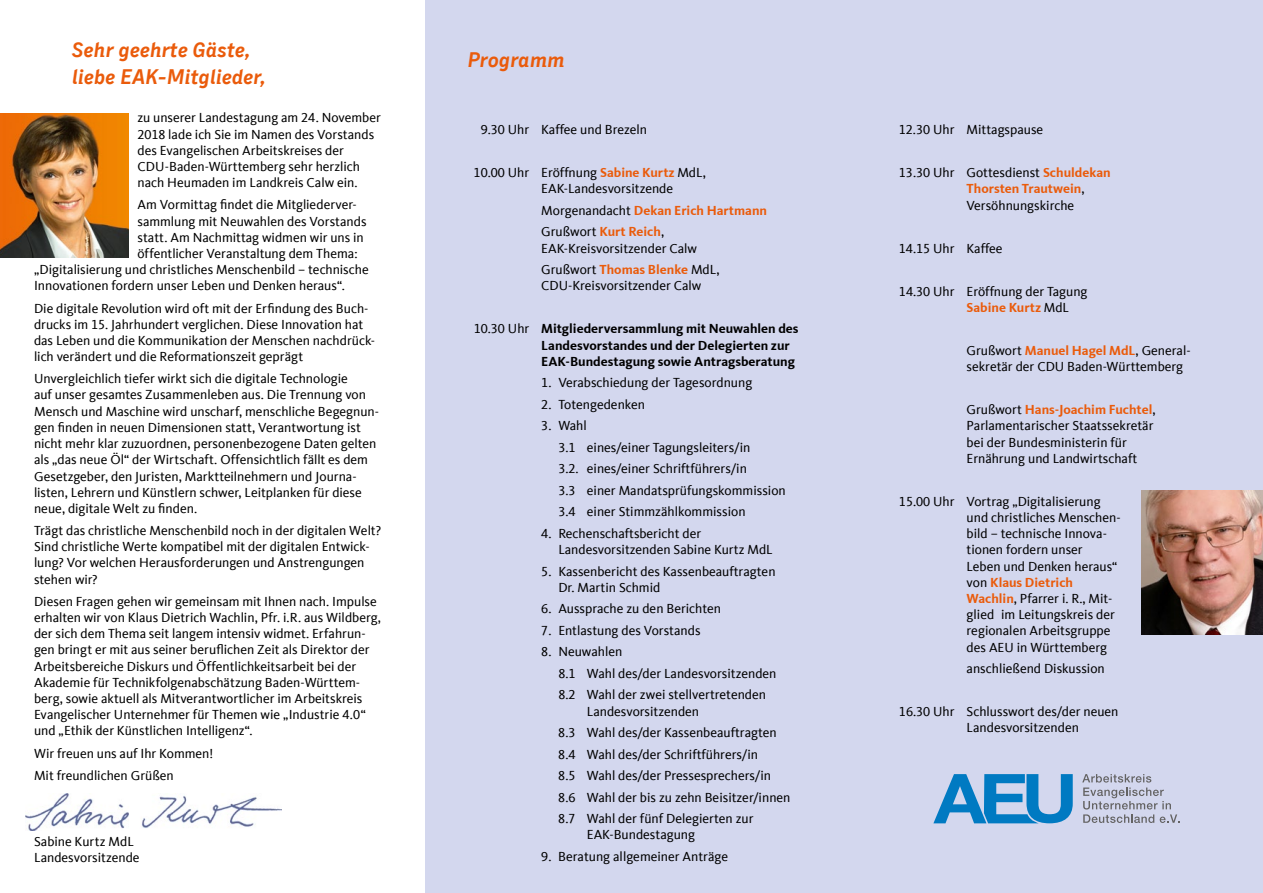
<style>
.page{position:relative;width:1263px;height:893px;background:#fff}
.page>*{position:absolute;margin:0;border:0;box-sizing:border-box;transform-origin:0 0}
.t1{font:italic 700 21px/27px "CDU Skopex";letter-spacing:-.005em;color:#ea5b0b}
.t2{font:13.5px/16.2px "CDU Kievit Tab";color:#000}
.t3{font:700 13.5px/16.2px "CDU Kievit Tab";color:#000}
.t4{font:700 13.5px/21.5px "CDU Kievit Tab";color:#ea5b0b}
.s1{font-weight:700;color:#ea5b0b}
.s2{font-weight:400;color:#000}
.s3{font-weight:400}
</style>
<div class="page">
<img style="left:26px;top:793px;width:255px;height:37px">
<div style="left:425px;top:0;width:838px;height:893px;background:#d3d7ee"></div>
<img style="left:0;top:113px;width:129px;height:144px">
<img style="left:1141px;top:491px;width:122px;height:144px">
<svg style="left:933px;top:774px;width:140px;height:49px"></svg>
<svg style="left:1082px;top:774px;width:98px;height:49px"></svg>
<h1 class="t1" style="left:72px;top:36px;width:195px">Sehr geehrte Gäste, liebe EAK-Mitglieder,</h1>
<p class="t2" style="left:137px;top:110px;width:245px">zu unserer Landestagung am 24. November 2018 lade ich Sie im Namen des Vorstands des Evangelischen Arbeitskreises der CDU-Baden-Württemberg sehr herzlich nach Heumaden im Landkreis Calw ein.</p>
<p class="t2" style="left:137px;top:197px;width:221px">Am Vormittag findet die Mitgliederver-</p>
<p class="t2" style="left:137px;top:213px;width:231px">sammlung mit Neuwahlen des Vorstands</p>
<p class="t2" style="left:137px;top:229px;width:228px">statt. Am Nachmittag widmen wir uns in</p>
<p class="t2" style="left:137px;top:245px;width:222px">öffentlicher Veranstaltung dem Thema:</p>
<p class="t2" style="left:34px;top:262px;width:336px">„Digitalisierung und christliches Menschenbild – technische</p>
<p class="t2" style="left:34px;top:278px;width:312px">Innovationen fordern unser Leben und Denken heraus“.</p>
<p class="t2" style="left:34px;top:300px;width:343px">Die digitale Revolution wird oft mit der Erfindung des Buch&shy;drucks im 15. Jahrhundert verglichen. Diese Innovation hat das Leben und die Kommunikation der Menschen nachdrück&shy;lich verändert und die Reformationszeit geprägt</p>
<p class="t2" style="left:34px;top:371px;width:347px">Unvergleichlich tiefer wirkt sich die digitale Technologie<br>auf unser gesamtes Zusammenleben aus. Die Trennung von Mensch und Maschine wird unscharf, menschliche Begegnun&shy;gen finden in neuen Dimensionen statt, Verantwortung ist nicht mehr klar zuzuordnen, personenbezogene Daten gelten als „das neue Öl“ der Wirtschaft. Offensichtlich fällt es dem Gesetzgeber, den Juristen, Marktteilnehmern und Journa&shy;listen, Lehrern und Künstlern schwer, Leitplanken für diese neue, digitale Welt zu finden.</p>
<p class="t2" style="left:34px;top:523px;width:349px">Trägt das christliche Menschenbild noch in der digitalen Welt?<br>Sind christliche Werte kompatibel mit der digitalen Entwick&shy;lung? Vor welchen Herausforderungen und Anstrengungen stehen wir?</p>
<p class="t2" style="left:34px;top:593px;width:349px">Diesen Fragen gehen wir gemeinsam mit Ihnen nach. Impulse erhalten wir von Klaus Dietrich Wachlin, Pfr. i.R. aus Wildberg, der sich dem Thema seit langem intensiv widmet. Erfahrun&shy;gen bringt er mit aus seiner beruflichen Zeit als Direktor der Arbeitsbereiche Diskurs und Öffentlichkeitsarbeit bei der Akademie für Technikfolgenabschätzung Baden-Württem&shy;berg, sowie aktuell als Mitverantwortlicher im Arbeitskreis Evangelischer Unternehmer für Themen wie „Industrie 4.0“ und „Ethik der Künstlichen Intelligenz“.</p>
<p class="t2" style="left:34px;top:742px;width:181px;line-height:22.2px">Wir freuen uns auf Ihr Kommen!<br>Mit freundlichen Grüßen</p>
<p class="t2" style="left:34px;top:834px;width:107px">Sabine Kurtz MdL<br>Landesvorsitzende</p>
<h1 class="t1" style="left:468px;top:46px;width:99px">Programm</h1>
<p class="t2" style="left:481px;top:122px;width:168px">9.30 Uhr Kaffee und Brezeln</p>
<p class="t2" style="left:541px;top:165px;width:166px;text-indent:-68px">10.00 Uhr Eröffnung <span class="s1">Sabine Kurtz</span> MdL,<br>EAK-Landesvorsitzende</p>
<p class="t4" style="left:541px;top:200px;width:227px"><span class="s2">Morgenandacht</span> Dekan Erich Hartmann<br><span class="s2">Grußwort</span> Kurt Reich<span class="s2">,</span></p>
<p class="t2" style="left:541px;top:237px;width:180px;line-height:21.5px">EAK-Kreisvorsitzender Calw<br>Grußwort <span class="s1">Thomas Blenke</span> MdL,</p>
<p class="t2" style="left:541px;top:278px;width:162px">CDU-Kreisvorsitzender Calw</p>
<p class="t3" style="left:541px;top:321px;width:259px;text-indent:-68px"><span class="s3">10.30 Uhr</span> Mitgliederversammlung mit Neuwahlen des<br>Landesvorstandes und der Delegierten zur<br>EAK-Bundestagung sowie Antragsberatung</p>
<p class="t2" style="left:541px;top:375px;width:213px">1. Verabschiedung der Tagesordnung</p>
<p class="t2" style="left:541px;top:396px;width:105px">2. Totengedenken</p>
<p class="t2" style="left:558px;top:415px;width:229px;line-height:21.5px;text-indent:-17px">3. Wahl<br>3.1 eines/einer Tagungsleiters/in<br>3.2. eines/einer Schriftführers/in<br>3.3 einer Mandatsprüfungskommission<br>3.4 einer Stimmzählkommission</p>
<p class="t2" style="left:558px;top:525px;width:216px;text-indent:-17px">4. Rechenschaftsbericht der<br>Landesvorsitzenden Sabine Kurtz MdL</p>
<p class="t2" style="left:558px;top:563px;width:219px;text-indent:-17px">5. Kassenbericht des Kassenbeauftragten<br>Dr. Martin Schmid</p>
<p class="t2" style="left:541px;top:601px;width:181px">6. Aussprache zu den Berichten</p>
<p class="t2" style="left:541px;top:622px;width:161px">7. Entlastung des Vorstands</p>
<p class="t2" style="left:558px;top:641px;width:220px;line-height:21.5px;text-indent:-17px">8. Neuwahlen<br>8.1 Wahl des/der Landesvorsitzenden<br>8.2 Wahl der zwei stellvertretenden</p>
<p class="t2" style="left:558px;top:700px;width:234px;line-height:21.5px;text-indent:29px">Landesvorsitzenden<br>8.3 Wahl des/der Kassenbeauftragten 8.4 Wahl des/der Schriftführers/in<br>8.5 Wahl des/der Pressesprechers/in 8.6 Wahl der bis zu zehn Beisitzer/innen 8.7 Wahl der fünf Delegierten zur</p>
<p class="t2" style="left:587px;top:827px;width:110px">EAK-Bundestagung</p>
<p class="t2" style="left:541px;top:848px;width:188px">9. Beratung allgemeiner Anträge</p>
<p class="t2" style="left:899px;top:122px;width:146px">12.30 Uhr Mittagspause</p>
<p class="t2" style="left:966px;top:165px;width:146px;text-indent:-68px">13.30 Uhr Gottesdienst <span class="s1">Schuldekan<br>Thorsten Trautwein</span>,<br>Versöhnungskirche</p>
<p class="t2" style="left:899px;top:240px;width:105px">14.15 Uhr Kaffee</p>
<p class="t2" style="left:966px;top:283px;width:123px;text-indent:-68px">14.30 Uhr Eröffnung der Tagung<br><span class="s1">Sabine Kurtz</span> MdL</p>
<p class="t2" style="left:966px;top:342px;width:226px">Grußwort <span class="s1">Manuel Hagel MdL</span>, General&shy;sekretär der CDU Baden-Württemberg</p>
<p class="t2" style="left:966px;top:402px;width:190px">Grußwort <span class="s1">Hans-Joachim Fuchtel</span>,<br>Parlamentarischer Staatssekretär bei der Bundesministerin für<br>Ernährung und Landwirtschaft</p>
<p class="t2" style="left:967px;top:493px;width:155px;text-indent:-68px">15.00 Uhr Vortrag „Digitalisierung und christliches Menschen&shy;bild – technische Innova&shy;tionen fordern unser<br>Leben und Denken heraus“ von <span class="s1">Klaus Dietrich<br>Wachlin</span>, Pfarrer i. R., Mit&shy;glied im Leitungskreis der regionalen Arbeitsgruppe des AEU in Württemberg</p>
<p class="t2" style="left:967px;top:661px;width:140px">anschließend Diskussion</p>
<p class="t2" style="left:967px;top:704px;width:153px;text-indent:-68px">16.30 Uhr Schlusswort des/der neuen<br>Landesvorsitzenden</p>
</div>
